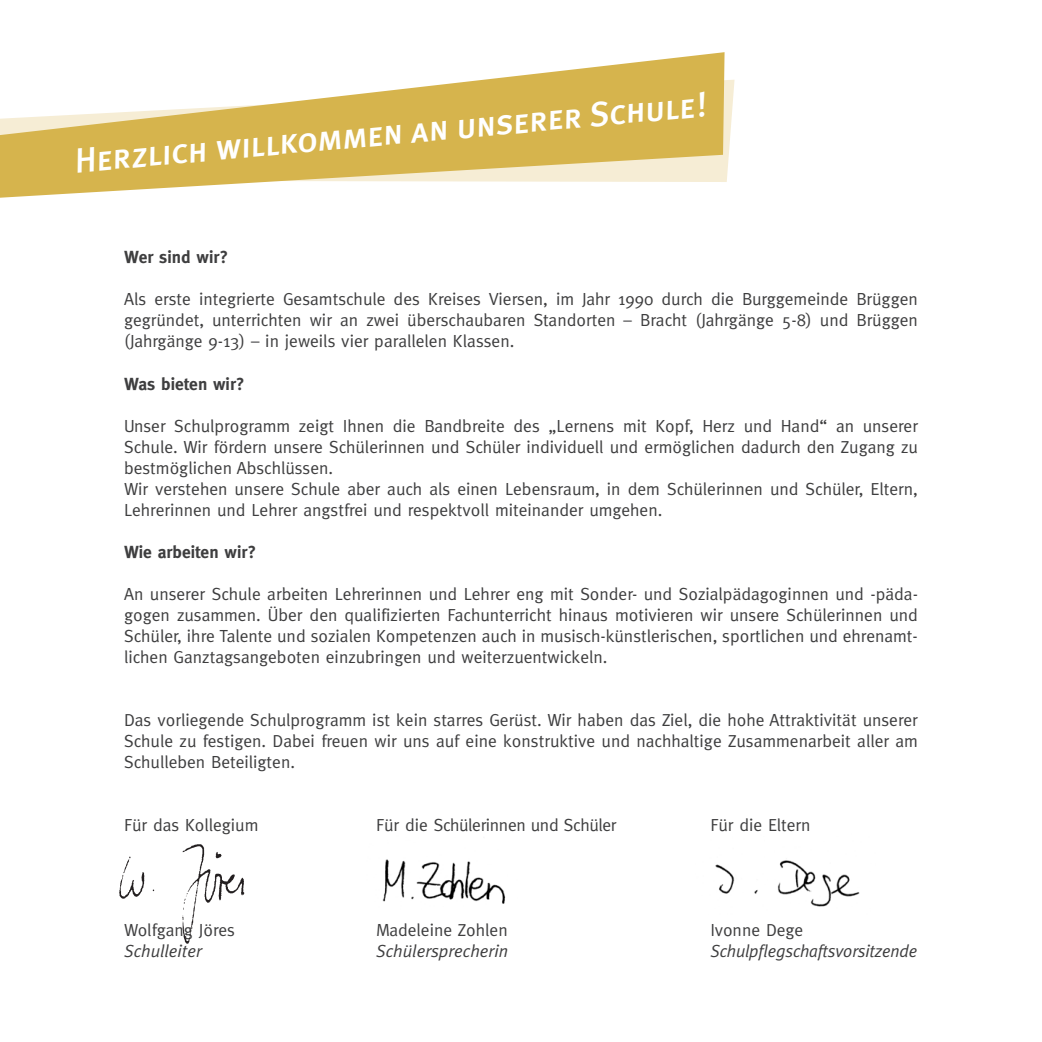
<style>
.page{position:relative;width:1042px;height:1042px;background:#fff}
.page>*{position:absolute;margin:0;border:0;box-sizing:border-box;transform-origin:0 0}
.t1{font:35px "Meta Plus Medium Caps";color:#fff}
.t2{font:17.5px/21px "Meta";color:#3e3e3f;text-align:justify}
.t3{font:italic 17.5px "Meta Plus Normal";letter-spacing:-.01em;color:#3e3e3f}
.t4{font:700 17.5px "Meta";color:#3e3e3f}
.t5{font:17.5px "Meta";letter-spacing:-.02em;color:#3e3e3f}
</style>
<div class="page">
<img style="left:715px;top:860px;width:145px;height:47px">
<img style="left:382px;top:859px;width:124px;height:45px">
<svg style="left:0;top:52px;width:724px;height:146px;fill:#d6b44d"></svg>
<img style="left:119px;top:844px;width:126px;height:100px">
<h1 class="t1" style="left:72px;top:140px;width:635px;rotate:-5deg">Herzlich willkommen an unserer Schule!</h1>
<p class="t4" style="left:124px;top:247px;width:106px">Wer sind wir?</p>
<p class="t2" style="left:124px;top:289px;width:795px">Als erste integrierte Gesamtschule des Kreises Viersen, im Jahr 1990 durch die Burggemeinde Brüggen gegründet, unterrichten wir an zwei überschaubaren Standorten – Bracht (Jahrgänge 5-8) und Brüggen (Jahrgänge 9-13) – in jeweils vier parallelen Klassen.</p>
<p class="t4" style="left:124px;top:373px;width:122px">Was bieten wir?</p>
<p class="t2" style="left:124px;top:415px;width:795px;text-align:left">Unser Schulprogramm zeigt Ihnen die Bandbreite des „Lernens mit Kopf, Herz und Hand“ an unserer Schule. Wir fördern unsere Schülerinnen und Schüler individuell und ermöglichen dadurch den Zugang zu bestmöglichen Abschlüssen.<br>Wir verstehen unsere Schule aber auch als einen Lebensraum, in dem Schülerinnen und Schüler, Eltern, Lehrerinnen und Lehrer angstfrei und respektvoll miteinander umgehen.</p>
<p class="t4" style="left:124px;top:541px;width:134px">Wie arbeiten wir?</p>
<p class="t2" style="left:124px;top:583px;width:795px">An unserer Schule arbeiten Lehrerinnen und Lehrer eng mit Sonder- und Sozialpädagoginnen und -päda&shy;gogen zusammen. Über den qualifizierten Fachunterricht hinaus motivieren wir unsere Schülerinnen und Schüler, ihre Talente und sozialen Kompetenzen auch in musisch-künstlerischen, sportlichen und ehrenamt&shy;lichen Ganztagsangeboten einzubringen und weiterzuentwickeln.</p>
<p class="t2" style="left:124px;top:709px;width:795px">Das vorliegende Schulprogramm ist kein starres Gerüst. Wir haben das Ziel, die hohe Attraktivität unserer Schule zu festigen. Dabei freuen wir uns auf eine konstruktive und nachhaltige Zusammenarbeit aller am Schulleben Beteiligten.</p>
<p class="t2" style="left:124px;top:814px;width:136px">Für das Kollegium</p>
<p class="t5" style="left:376px;top:814px;width:242px">Für die Schülerinnen und Schüler</p>
<p class="t2" style="left:710px;top:814px;width:102px">Für die Eltern</p>
<p class="t2" style="left:124px;top:919px;width:113px">Wolfgang Jöres</p>
<p class="t2" style="left:376px;top:919px;width:133px">Madeleine Zohlen</p>
<p class="t2" style="left:710px;top:919px;width:94px">Ivonne Dege</p>
<p class="t3" style="left:124px;top:940px;width:79px">Schulleiter</p>
<p class="t3" style="left:376px;top:940px;width:134px">Schülersprecherin</p>
<p class="t3" style="left:710px;top:940px;width:208px">Schulpflegschaftsvorsitzende</p>
</div>
